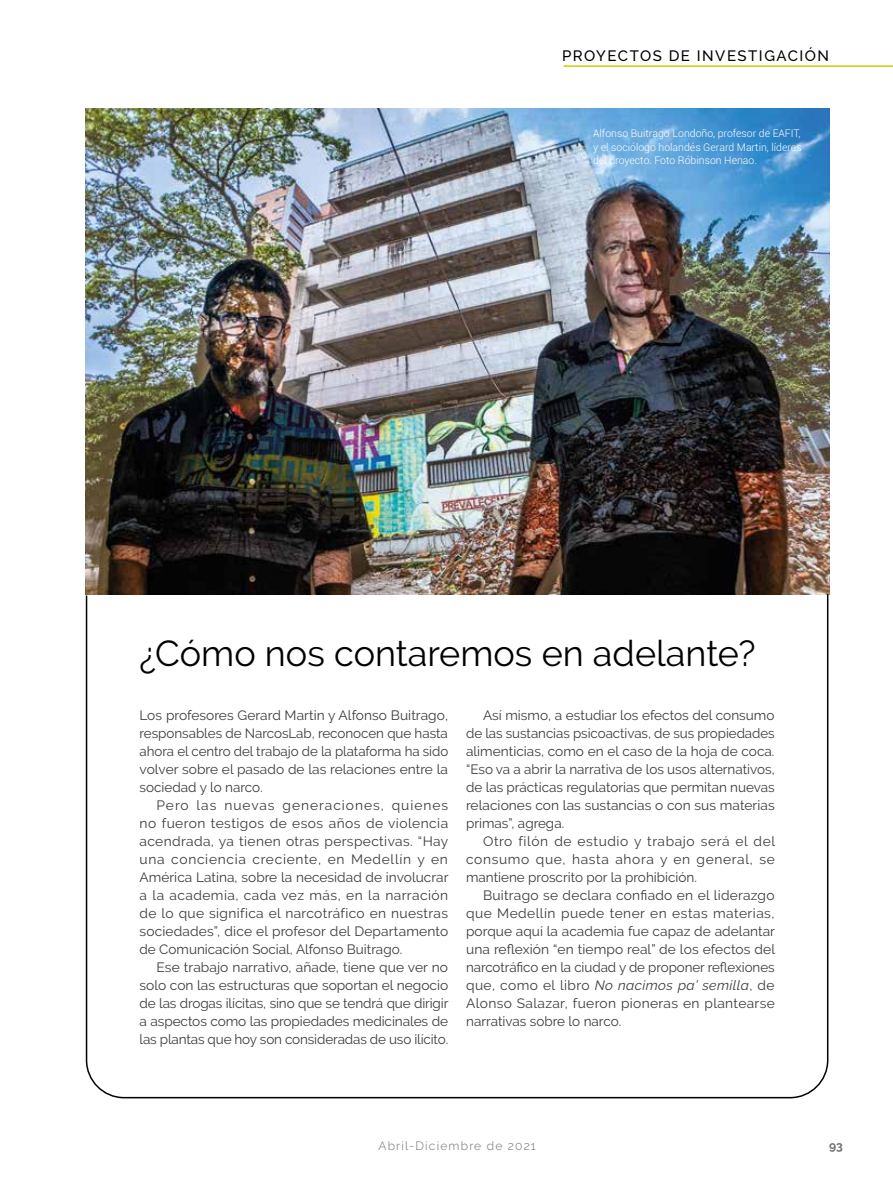
<style>
.page{position:relative;width:893px;height:1191px;background:#fff}
.page>*{position:absolute;margin:0;border:0;box-sizing:border-box;transform-origin:0 0}
.t1{font:36px "Raleway";color:#000}
.t2{font:500 15px "Raleway";letter-spacing:.1em;color:#000}
.t3{font:13.5px/18px "Raleway";color:#3c3c3b;text-align:justify}
.t4{font:300 12px "Raleway";letter-spacing:.1em;color:#706f6f}
.t5{font:700 12px "Raleway";color:#706f6f}
.t6{font:300 10.5px/13.5px "Roboto";color:#fff;text-align:justify}
.s1{font-style:italic}
</style>
<div class="page">
<img style="left:85px;top:108px;width:744px;height:484px">
<svg style="left:85px;top:592px;width:744px;height:507px"></svg>
<hr style="left:564px;top:65px;width:329px;height:2px;background:#c8d300">
<p class="t2" style="left:562px;top:47px;width:269px">PROYECTOS DE INVESTIGACIÓN</p>
<p class="t6" style="left:593px;top:126px;width:210px">Alfonso Buitrago Londoño, profesor de EAFIT, y el sociólogo holandés Gerard Martin, líderes del proyecto. Foto Róbinson Henao.</p>
<h1 class="t1" style="left:140px;top:632px;width:618px">¿Cómo nos contaremos en adelante?</h1>
<p class="t3" style="left:140px;top:706px;width:310px">Los profesores Gerard Martin y Alfonso Buitrago, responsables de NarcosLab, reconocen que hasta ahora el centro del trabajo de la plataforma ha sido volver sobre el pasado de las relaciones entre la sociedad y lo narco.</p>
<p class="t3" style="left:140px;top:796px;width:310px;text-indent:17px">Pero las nuevas generaciones, quienes no fueron testigos de esos años de violencia acendrada, ya tienen otras perspectivas. “Hay una conciencia creciente, en Medellín y en América Latina, sobre la necesidad de involucrar a la academia, cada vez más, en la narración de lo que significa el narcotráfico en nuestras sociedades”, dice el profesor del Departamento de Comunicación Social, Alfonso Buitrago.</p>
<p class="t3" style="left:140px;top:958px;width:310px;text-indent:17px">Ese trabajo narrativo, añade, tiene que ver no solo con las estructuras que soportan el negocio de las drogas ilícitas, sino que se tendrá que dirigir a aspectos como las propiedades medicinales de las plantas que hoy son consideradas de uso ilícito.</p>
<p class="t3" style="left:466px;top:706px;width:310px;text-indent:17px">Así mismo, a estudiar los efectos del consumo de las sustancias psicoactivas, de sus propiedades alimenticias, como en el caso de la hoja de coca. “Eso va a abrir la narrativa de los usos alternativos, de las prácticas regulatorias que permitan nuevas relaciones con las sustancias o con sus materias primas”, agrega.</p>
<p class="t3" style="left:466px;top:832px;width:310px;text-indent:17px">Otro filón de estudio y trabajo será el del consumo que, hasta ahora y en general, se mantiene proscrito por la prohibición.</p>
<p class="t3" style="left:466px;top:886px;width:311px;text-indent:17px">Buitrago se declara confiado en el liderazgo que Medellín puede tener en estas materias, porque aquí la academia fue capaz de adelantar una reflexión “en tiempo real” de los efectos del narcotráfico en la ciudad y de proponer reflexiones que, como el libro <span class="s1">No nacimos pa’ semilla</span>, de Alonso Salazar, fueron pioneras en plantearse narrativas sobre lo narco.</p>
<p class="t4" style="left:378px;top:1139px;width:159px">Abril-Diciembre de 2021</p>
<p class="t5" style="left:829px;top:1139px;width:15px">93</p>
</div>
